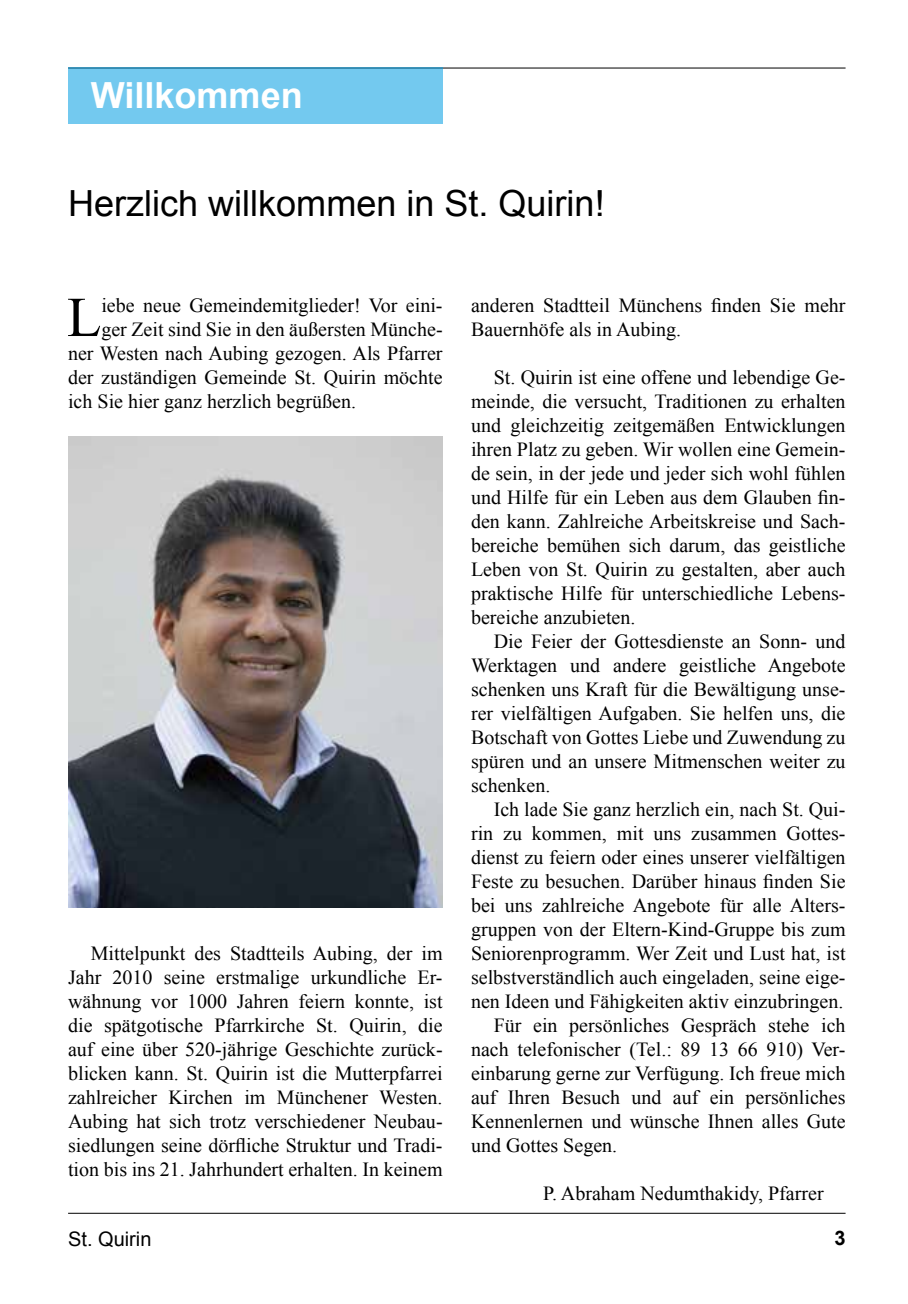
<style>
.page{position:relative;width:908px;height:1304px;background:#fff}
.page>*{position:absolute;margin:0;border:0;box-sizing:border-box;transform-origin:0 0}
.t1{font:56.2px "Times New Roman";color:#000}
.t2{font:36px "Arial";color:#000}
.t3{font:700 36px "Arial";color:#fff}
.t4{font:20px/24px "Times New Roman";color:#000;text-align:justify}
.t5{font:20px "Arial";color:#000}
.t6{font:700 20px "Arial";color:#000}
</style>
<div class="page">
<hr style="left:68px;top:68px;width:777px;height:1px;background:#000">
<hr style="left:68px;top:1213px;width:777px;height:1px;background:#000">
<div style="left:68px;top:68px;width:374px;height:56px;background:#73c9ef"></div>
<img style="left:68px;top:437px;width:374px;height:470px">
<h2 class="t3" style="left:91px;top:72px;width:213px">Willkommen</h2>
<h2 class="t2" style="left:68px;top:180px;width:538px">Herzlich willkommen in St. Quirin!</h2>
<h1 class="t1" style="left:67px;top:279px;width:36px">L</h1>
<p class="t4" style="left:101px;top:293px;width:342px">iebe neue Gemeindemitglieder! Vor eini-</p>
<p class="t4" style="left:101px;top:317px;width:342px">ger Zeit sind Sie in den äußersten Münche-</p>
<p class="t4" style="left:68px;top:341px;width:376px">ner Westen nach Aubing gezogen. Als Pfarrer</p>
<p class="t4" style="left:68px;top:365px;width:376px">der zuständigen Gemeinde St. Quirin möchte</p>
<p class="t4" style="left:68px;top:389px;width:289px">ich Sie hier ganz herzlich begrüßen.</p>
<p class="t4" style="left:68px;top:941px;width:376px;text-indent:23px">Mittelpunkt des Stadtteils Aubing, der im Jahr 2010 seine erstmalige urkundliche Er&shy;wähnung vor 1000 Jahren feiern konnte, ist die spätgotische Pfarrkirche St. Quirin, die auf eine über 520-jährige Geschichte zurück&shy;blicken kann. St. Quirin ist die Mutterpfarrei zahlreicher Kirchen im Münchener Westen.<br>Aubing hat sich trotz verschiedener Neubau&shy;siedlungen seine dörfliche Struktur und Tradi&shy;tion bis ins 21. Jahrhundert erhalten. In keinem</p>
<p class="t4" style="left:471px;top:293px;width:376px">anderen Stadtteil Münchens finden Sie mehr<br>Bauernhöfe als in Aubing.</p>
<p class="t4" style="left:471px;top:365px;width:376px;text-indent:23px">St. Quirin ist eine offene und lebendige Ge&shy;meinde, die versucht, Traditionen zu erhalten und gleichzeitig zeitgemäßen Entwicklungen ihren Platz zu geben. Wir wollen eine Gemein&shy;de sein, in der jede und jeder sich wohl fühlen und Hilfe für ein Leben aus dem Glauben fin&shy;den kann. Zahlreiche Arbeitskreise und Sach&shy;bereiche bemühen sich darum, das geistliche Leben von St. Quirin zu gestalten, aber auch praktische Hilfe für unterschiedliche Lebens&shy;bereiche anzubieten.</p>
<p class="t4" style="left:471px;top:629px;width:376px;text-indent:23px">Die Feier der Gottesdienste an Sonn- und Werktagen und andere geistliche Angebote schenken uns Kraft für die Bewältigung unse&shy;rer vielfältigen Aufgaben. Sie helfen uns, die Botschaft von Gottes Liebe und Zuwendung zu spüren und an unsere Mitmenschen weiter zu schenken.</p>
<p class="t4" style="left:493px;top:797px;width:353px">Ich lade Sie ganz herzlich ein, nach St. Qui-</p>
<p class="t4" style="left:471px;top:821px;width:376px">rin zu kommen, mit uns zusammen Gottes-</p>
<p class="t4" style="left:471px;top:845px;width:376px">dienst zu feiern oder eines unserer vielfältigen</p>
<p class="t4" style="left:471px;top:869px;width:376px">Feste zu besuchen. Darüber hinaus finden Sie</p>
<p class="t4" style="left:471px;top:893px;width:376px">bei uns zahlreiche Angebote für alle Alters-</p>
<p class="t4" style="left:471px;top:917px;width:376px">gruppen von der Eltern-Kind-Gruppe bis zum</p>
<p class="t4" style="left:471px;top:941px;width:376px">Seniorenprogramm. Wer Zeit und Lust hat, ist</p>
<p class="t4" style="left:471px;top:965px;width:376px">selbstverständlich auch eingeladen, seine eige-</p>
<p class="t4" style="left:471px;top:989px;width:374px">nen Ideen und Fähigkeiten aktiv einzubringen.</p>
<p class="t4" style="left:493px;top:1013px;width:353px">Für ein persönliches Gespräch stehe ich</p>
<p class="t4" style="left:471px;top:1037px;width:376px">nach telefonischer (Tel.: 89 13 66 910) Ver-</p>
<p class="t4" style="left:471px;top:1061px;width:376px">einbarung gerne zur Verfügung. Ich freue mich</p>
<p class="t4" style="left:471px;top:1085px;width:376px">auf Ihren Besuch und auf ein persönliches</p>
<p class="t4" style="left:471px;top:1109px;width:376px">Kennenlernen und wünsche Ihnen alles Gute</p>
<p class="t4" style="left:471px;top:1133px;width:148px">und Gottes Segen.</p>
<p class="t4" style="left:543px;top:1181px;width:282px">P. Abraham Nedumthakidy, Pfarrer</p>
<p class="t5" style="left:68px;top:1226px;width:85px">St. Quirin</p>
<p class="t6" style="left:834px;top:1224px;width:13px">3</p>
</div>
